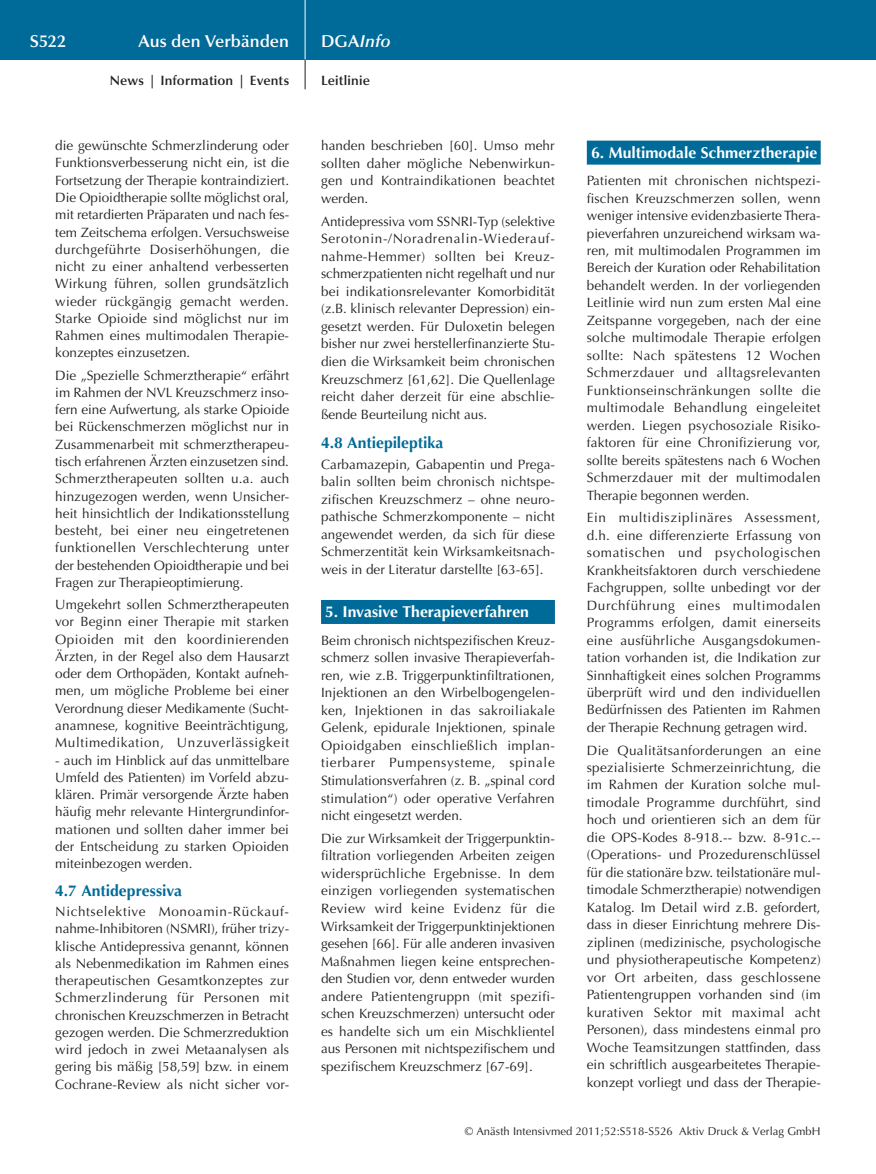
<style>
.page{position:relative;width:876px;height:1174px;background:#fff}
.page>*{position:absolute;margin:0;border:0;box-sizing:border-box;transform-origin:0 0}
.t1{font:600 17.25px "Optima";color:#fff}
.t2{font:italic 600 17.25px "Optima";color:#fff}
.t3{font:700 15.75px "Optima";color:#fff}
.t4{font:700 15.75px "Optima";color:#006b98}
.t5{font:13.5px/17.4px "Optima";color:#231f20;text-align:justify}
.t6{font:600 13.5px "Optima";letter-spacing:.01em;color:#231f20}
.t7{font:11.25px "Optima";letter-spacing:.005em;color:#231f20}
.s1{font-style:normal}
</style>
<div class="page">
<div style="left:0;top:0;width:876px;height:60px;background:#006b98"></div>
<hr style="left:305px;top:0;width:1px;height:60px;background:#fff">
<svg style="left:305px;top:60px;width:1px;height:29px"></svg>
<div style="left:321px;top:600px;width:234px;height:24px;background:#006b98"></div>
<div style="left:587px;top:141px;width:234px;height:24px;background:#006b98"></div>
<p class="t1" style="left:30px;top:31px;width:38px">S522</p>
<p class="t1" style="left:138px;top:31px;width:152px">Aus den Verbänden</p>
<p class="t2" style="left:321px;top:31px;width:71px"><span class="s1">DGA</span>Info</p>
<p class="t6" style="left:110px;top:73px;width:181px">News | Information | Events</p>
<p class="t6" style="left:321px;top:73px;width:50px">Leitlinie</p>
<p class="t5" style="left:55px;top:137px;width:236px">die gewünschte Schmerzlinderung oder Funktionsverbesserung nicht ein, ist die Fortsetzung der Therapie kontraindiziert.<br>Die Opioidtherapie sollte möglichst oral, mit retardierten Präparaten und nach fes&shy;tem Zeitschema erfolgen. Versuchsweise durchgeführte Dosiserhöhungen, die nicht zu einer anhaltend verbesserten Wirkung führen, sollen grundsätzlich wieder rückgängig gemacht werden.<br>Starke Opioide sind möglichst nur im Rahmen eines multimodalen Therapie&shy;konzeptes einzusetzen.</p>
<p class="t5" style="left:55px;top:367px;width:235px">Die „Spezielle Schmerztherapie“ erfährt im Rahmen der NVL Kreuzschmerz inso&shy;fern eine Aufwertung, als starke Opioide bei Rückenschmerzen möglichst nur in Zusammenarbeit mit schmerztherapeu&shy;tisch erfahrenen Ärzten einzusetzen sind.<br>Schmerztherapeuten sollten u.a. auch hinzugezogen werden, wenn Unsicher&shy;heit hinsichtlich der Indikationsstellung besteht, bei einer neu eingetretenen funktionellen Verschlechterung unter der bestehenden Opioidtherapie und bei Fragen zur Therapieoptimierung.</p>
<p class="t5" style="left:55px;top:596px;width:236px">Umgekehrt sollen Schmerztherapeuten vor Beginn einer Therapie mit starken Opioiden mit den koordinierenden Ärzten, in der Regel also dem Hausarzt oder dem Orthopäden, Kontakt aufneh&shy;men, um mögliche Probleme bei einer Verordnung dieser Medikamente (Sucht&shy;anamnese, kognitive Beeinträchtigung, Multimedikation, Unzuverlässigkeit</p>
<p class="t5" style="left:55px;top:751px;width:235px">- auch im Hinblick auf das unmittelbare Umfeld des Patienten) im Vorfeld abzu&shy;klären. Primär versorgende Ärzte haben häufig mehr relevante Hintergrundinfor&shy;mationen und sollten daher immer bei der Entscheidung zu starken Opioiden miteinbezogen werden.</p>
<p class="t4" style="left:55px;top:881px;width:128px">4.7 Antidepressiva</p>
<p class="t5" style="left:55px;top:903px;width:235px">Nichtselektive Monoamin-Rückauf&shy;nahme-Inhibitoren (NSMRI), früher trizy&shy;klische Antidepressiva genannt, können als Nebenmedikation im Rahmen eines therapeutischen Gesamtkonzeptes zur Schmerzlinderung für Personen mit chronischen Kreuzschmerzen in Betracht gezogen werden. Die Schmerzreduktion wird jedoch in zwei Metaanalysen als gering bis mäßig [58,59] bzw. in einem Cochrane-Review als nicht sicher vor-</p>
<p class="t5" style="left:321px;top:137px;width:235px">handen beschrieben [60]. Umso mehr sollten daher mögliche Nebenwirkun&shy;gen und Kontraindikationen beachtet werden.</p>
<p class="t5" style="left:321px;top:212px;width:235px">Antidepressiva vom SSNRI-Typ (selektive Serotonin-/Noradrenalin-Wiederauf&shy;nahme-Hemmer) sollten bei Kreuz&shy;schmerzpatienten nicht regelhaft und nur bei indikationsrelevanter Komorbidität (z.B. klinisch relevanter Depression) ein&shy;gesetzt werden. Für Duloxetin belegen bisher nur zwei herstellerfinanzierte Stu&shy;dien die Wirksamkeit beim chronischen Kreuzschmerz [61,62]. Die Quellenlage reicht daher derzeit für eine abschlie&shy;ßende Beurteilung nicht aus.</p>
<p class="t4" style="left:321px;top:434px;width:124px">4.8 Antiepileptika</p>
<p class="t5" style="left:321px;top:455px;width:235px">Carbamazepin, Gabapentin und Prega&shy;balin sollten beim chronisch nichtspe&shy;zifischen Kreuzschmerz – ohne neuro&shy;pathische Schmerzkomponente – nicht angewendet werden, da sich für diese Schmerzentität kein Wirksamkeitsnach&shy;weis in der Literatur darstellte [63-65].</p>
<p class="t3" style="left:325px;top:602px;width:205px">5. Invasive Therapieverfahren</p>
<p class="t5" style="left:321px;top:631px;width:235px">Beim chronisch nichtspezifischen Kreuz&shy;schmerz sollen invasive Therapieverfah&shy;ren, wie z.B. Triggerpunktinfiltrationen, Injektionen an den Wirbelbogengelen&shy;ken, Injektionen in das sakroiliakale Gelenk, epidurale Injektionen, spinale Opioidgaben einschließlich implan&shy;tierbarer Pumpensysteme, spinale Stimulationsverfahren (z. B. „spinal cord stimulation“) oder operative Verfahren nicht eingesetzt werden.</p>
<p class="t5" style="left:321px;top:829px;width:235px">Die zur Wirksamkeit der Triggerpunktin&shy;filtration vorliegenden Arbeiten zeigen widersprüchliche Ergebnisse. In dem einzigen vorliegenden systematischen Review wird keine Evidenz für die Wirksamkeit der Triggerpunktinjektionen gesehen [66]. Für alle anderen invasiven Maßnahmen liegen keine entsprechen&shy;den Studien vor, denn entweder wurden andere Patientengruppn (mit spezifi&shy;schen Kreuzschmerzen) untersucht oder es handelte sich um ein Mischklientel aus Personen mit nichtspezifischem und spezifischem Kreuzschmerz [67-69].</p>
<p class="t3" style="left:591px;top:143px;width:228px">6. Multimodale Schmerztherapie</p>
<p class="t5" style="left:587px;top:172px;width:236px">Patienten mit chronischen nichtspezi&shy;fischen Kreuzschmerzen sollen, wenn weniger intensive evidenzbasierte Thera&shy;pieverfahren unzureichend wirksam wa&shy;ren, mit multimodalen Programmen im Bereich der Kuration oder Rehabilitation behandelt werden. In der vorliegenden Leitlinie wird nun zum ersten Mal eine Zeitspanne vorgegeben, nach der eine solche multimodale Therapie erfolgen sollte: Nach spätestens 12 Wochen Schmerzdauer und alltagsrelevanten Funktionseinschränkungen sollte die multimodale Behandlung eingeleitet werden. Liegen psychosoziale Risiko&shy;faktoren für eine Chronifizierung vor, sollte bereits spätestens nach 6 Wochen Schmerzdauer mit der multimodalen Therapie begonnen werden.</p>
<p class="t5" style="left:587px;top:509px;width:236px">Ein multidisziplinäres Assessment, d.h. eine differenzierte Erfassung von somatischen und psychologischen Krankheitsfaktoren durch verschiedene Fachgruppen, sollte unbedingt vor der Durchführung eines multimodalen Programms erfolgen, damit einerseits eine ausführliche Ausgangsdokumen&shy;tation vorhanden ist, die Indikation zur Sinnhaftigkeit eines solchen Programms überprüft wird und den individuellen Bedürfnissen des Patienten im Rahmen der Therapie Rechnung getragen wird.</p>
<p class="t5" style="left:587px;top:741px;width:236px">Die Qualitätsanforderungen an eine spezialisierte Schmerzeinrichtung, die im Rahmen der Kuration solche mul&shy;timodale Programme durchführt, sind hoch und orientieren sich an dem für die OPS-Kodes 8-918.-- bzw. 8-91c.-- (Operations- und Prozedurenschlüssel für die stationäre bzw. teilstationäre mul&shy;timodale Schmerztherapie) notwendigen Katalog. Im Detail wird z.B. gefordert, dass in dieser Einrichtung mehrere Dis&shy;ziplinen (medizinische, psychologische und physiotherapeutische Kompetenz) vor Ort arbeiten, dass geschlossene Patientengruppen vorhanden sind (im kurativen Sektor mit maximal acht Personen), dass mindestens einmal pro Woche Teamsitzungen stattfinden, dass ein schriftlich ausgearbeitetes Therapie&shy;konzept vorliegt und dass der Therapie-</p>
<p class="t7" style="left:465px;top:1125px;width:357px">© Anästh Intensivmed 2011;52:S518-S526 Aktiv Druck &amp; Verlag GmbH</p>
</div>
